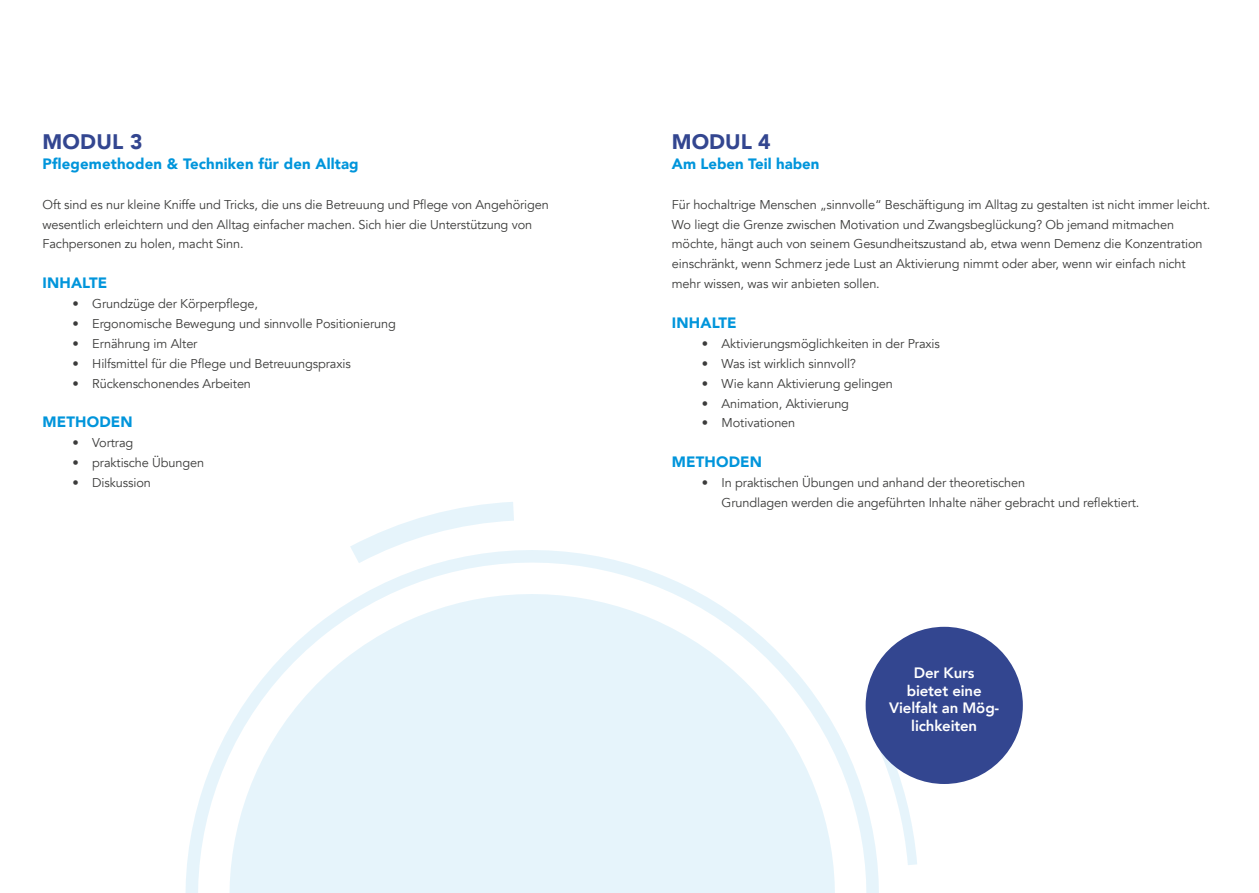
<style>
.page{position:relative;width:1259px;height:893px;background:#fff}
.page>*{position:absolute;margin:0;border:0;box-sizing:border-box;transform-origin:0 0}
.t1{font:900 21px "Avenir";letter-spacing:.005em;color:#334690}
.t2{font:900 15px "Avenir";letter-spacing:.01em;color:#0095db}
.t3{font:800 15px/17.5px "Avenir";letter-spacing:-.01em;color:#fff;text-align:center}
.t4{font:12.75px/20px "Avenir";letter-spacing:-.01em;color:#3c3c3b}
</style>
<div class="page">
<svg style="left:185px;top:502px;width:738px;height:391px;fill:#e6f4fb"></svg>
<div style="left:865px;top:627px;width:158px;height:157px;background:#334690;border-radius:50%"></div>
<h1 class="t1" style="left:43px;top:124px;width:101px">MODUL 3</h1>
<p class="t2" style="left:43px;top:151px;width:318px">Pflegemethoden &amp; Techniken für den Alltag</p>
<p class="t4" style="left:43px;top:195px;width:508px">Oft sind es nur kleine Kniffe und Tricks, die uns die Betreuung und Pflege von Angehörigen wesentlich erleichtern und den Alltag einfacher machen. Sich hier die Unterstützung von<br>Fachpersonen zu holen, macht Sinn.</p>
<p class="t2" style="left:43px;top:270px;width:66px">INHALTE</p>
<p class="t4" style="left:72px;top:294px;width:187px">• Grundzüge der Körperpflege,</p>
<p class="t4" style="left:72px;top:314px;width:325px">• Ergonomische Bewegung und sinnvolle Positionierung</p>
<p class="t4" style="left:72px;top:334px;width:127px">• Ernährung im Alter</p>
<p class="t4" style="left:72px;top:354px;width:280px">• Hilfsmittel für die Pflege und Betreuungspraxis</p>
<p class="t4" style="left:72px;top:374px;width:180px">• Rückenschonendes Arbeiten</p>
<p class="t2" style="left:43px;top:409px;width:92px">METHODEN</p>
<p class="t4" style="left:72px;top:433px;width:62px">• Vortrag</p>
<p class="t4" style="left:72px;top:453px;width:133px">• praktische Übungen</p>
<p class="t4" style="left:72px;top:473px;width:80px">• Diskussion</p>
<h1 class="t1" style="left:672px;top:124px;width:100px">MODUL 4</h1>
<p class="t2" style="left:672px;top:151px;width:149px">Am Leben Teil haben</p>
<p class="t4" style="left:672px;top:195px;width:540px">Für hochaltrige Menschen „sinnvolle“ Beschäftigung im Alltag zu gestalten ist nicht immer leicht.<br>Wo liegt die Grenze zwischen Motivation und Zwangsbeglückung? Ob jemand mitmachen möchte, hängt auch von seinem Gesundheitszustand ab, etwa wenn Demenz die Konzentration einschränkt, wenn Schmerz jede Lust an Aktivierung nimmt oder aber, wenn wir einfach nicht mehr wissen, was wir anbieten sollen.</p>
<p class="t2" style="left:672px;top:310px;width:66px">INHALTE</p>
<p class="t4" style="left:702px;top:334px;width:240px">• Aktivierungsmöglichkeiten in der Praxis</p>
<p class="t4" style="left:702px;top:354px;width:156px">• Was ist wirklich sinnvoll?</p>
<p class="t4" style="left:702px;top:374px;width:193px">• Wie kann Aktivierung gelingen</p>
<p class="t4" style="left:702px;top:393px;width:149px">• Animation, Aktivierung</p>
<p class="t4" style="left:702px;top:413px;width:95px">• Motivationen</p>
<p class="t2" style="left:672px;top:449px;width:92px">METHODEN</p>
<p class="t4" style="left:721px;top:473px;width:419px;text-indent:-20px">• In praktischen Übungen und anhand der theoretischen<br>Grundlagen werden die angeführten Inhalte näher gebracht und reflektiert.</p>
<p class="t3" style="left:889px;top:664px;width:112px">Der Kurs<br>bietet eine<br>Vielfalt an Mög&shy;lichkeiten</p>
</div>
